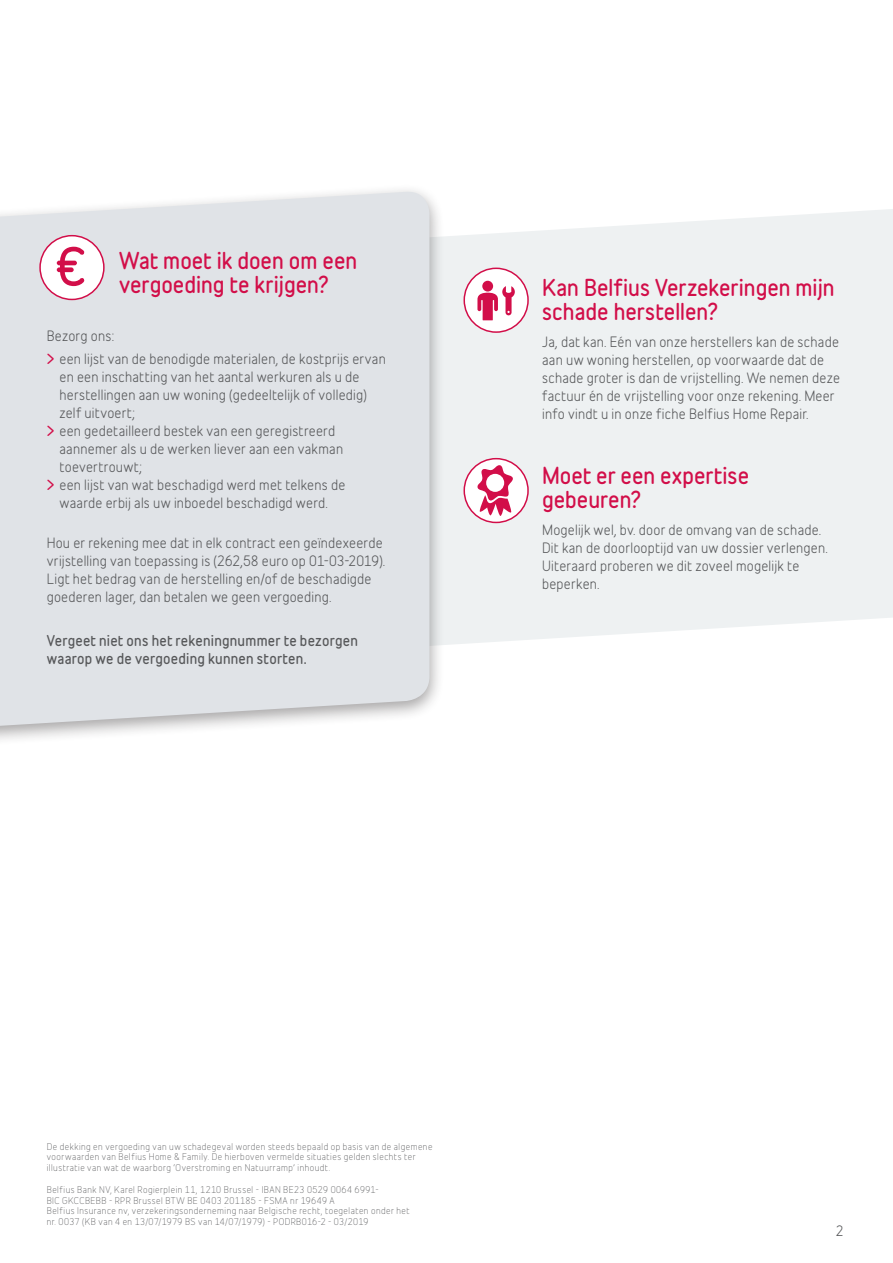
<style>
.page{position:relative;width:893px;height:1263px;background:#fff}
.page>*{position:absolute;margin:0;border:0;box-sizing:border-box;transform-origin:0 0}
.t1{font:700 21px/24px "Belfius Alternative";color:#d20e49}
.t2{font:13.5px/18px "Belfius Alternative";letter-spacing:.015em;color:#57585a}
.t3{font:700 13.5px/18px "Belfius Alternative";letter-spacing:.015em;color:#57585a}
.t4{font:300 9px/10.8px "Belfius Alternative";letter-spacing:.055em;color:#57585a}
.s1{font-weight:700;color:#d20e49}
</style>
<div class="page">
<div style="left:445px;top:209px;width:448px;height:436px;background:#eef1f2"></div>
<div style="left:0;top:184px;width:445px;height:566px;background:#231f20;opacity:.4"></div>
<div style="left:0;top:190px;width:429px;height:541px;background:#e0e3e7"></div>
<div style="left:40px;top:236px;width:64px;height:63px;background:#fff;border-radius:50%"></div>
<div style="left:39px;top:235px;width:66px;height:65px;border:2px solid #d20e49;border-radius:50%"></div>
<svg style="left:57px;top:247px;width:28px;height:39px"></svg>
<svg style="left:463px;top:458px;width:66px;height:65px"></svg>
<svg style="left:477px;top:465px;width:36px;height:51px"></svg>
<div style="left:464px;top:268px;width:64px;height:64px;background:#fff;border-radius:50%"></div>
<div style="left:463px;top:268px;width:66px;height:65px;border:2px solid #d20e49;border-radius:50%"></div>
<div style="left:482px;top:281px;width:11px;height:11px;background:#d20e49;border-radius:50%"></div>
<svg style="left:477px;top:286px;width:38px;height:34px"></svg>
<h1 class="t1" style="left:119px;top:248px;width:240px">Wat moet ik doen om een vergoeding te krijgen?</h1>
<p class="t2" style="left:47px;top:324px;width:341px;line-height:22.2px">Bezorg ons:<br><span class="s1">&gt;</span> een lijst van de benodigde materialen, de kostprijs ervan</p>
<p class="t2" style="left:60px;top:366px;width:301px">en een inschatting van het aantal werkuren als u de</p>
<p class="t2" style="left:60px;top:384px;width:309px">herstellingen aan uw woning (gedeeltelijk of volledig)</p>
<p class="t2" style="left:60px;top:402px;width:77px">zelf uitvoert;</p>
<p class="t2" style="left:47px;top:420px;width:290px"><span class="s1">&gt;</span> een gedetailleerd bestek van een geregistreerd</p>
<p class="t2" style="left:60px;top:438px;width:285px">aannemer als u de werken liever aan een vakman</p>
<p class="t2" style="left:60px;top:456px;width:84px">toevertrouwt;</p>
<p class="t2" style="left:47px;top:474px;width:300px"><span class="s1">&gt;</span> een lijst van wat beschadigd werd met telkens de</p>
<p class="t2" style="left:60px;top:492px;width:270px">waarde erbij als uw inboedel beschadigd werd.</p>
<p class="t2" style="left:47px;top:532px;width:340px">Hou er rekening mee dat in elk contract een geïndexeerde vrijstelling van toepassing is (262,58 euro op 01-03-2019).<br>Ligt het bedrag van de herstelling en/of de beschadigde goederen lager, dan betalen we geen vergoeding.</p>
<p class="t3" style="left:47px;top:632px;width:313px">Vergeet niet ons het rekeningnummer te bezorgen waarop we de vergoeding kunnen storten.</p>
<h1 class="t1" style="left:542px;top:275px;width:294px">Kan Belfius Verzekeringen mijn schade herstellen?</h1>
<p class="t2" style="left:542px;top:331px;width:299px">Ja, dat kan. Eén van onze herstellers kan de schade aan uw woning herstellen, op voorwaarde dat de schade groter is dan de vrijstelling. We nemen deze factuur én de vrijstelling voor onze rekening. Meer info vindt u in onze fiche Belfius Home Repair.</p>
<h1 class="t1" style="left:542px;top:463px;width:209px">Moet er een expertise gebeuren?</h1>
<p class="t2" style="left:542px;top:519px;width:287px">Mogelijk wel, bv. door de omvang van de schade.<br>Dit kan de doorlooptijd van uw dossier verlengen.<br>Uiteraard proberen we dit zoveel mogelijk te beperken.</p>
<p class="t4" style="left:47px;top:1140px;width:387px">De dekking en vergoeding van uw schadegeval worden steeds bepaald op basis van de algemene voorwaarden van Belfius Home &amp; Family. De hierboven vermelde situaties gelden slechts ter illustratie van wat de waarborg ‘Overstroming en Natuurramp’ inhoudt.</p>
<p class="t4" style="left:47px;top:1183px;width:364px">Belfius Bank NV, Karel Rogierplein 11, 1210 Brussel - IBAN BE23 0529 0064 6991-<br>BIC GKCCBEBB - RPR Brussel BTW BE 0403 201185 - FSMA nr 19649 A<br>Belfius Insurance nv, verzekeringsonderneming naar Belgische recht, toegelaten onder het nr. 0037 (KB van 4 en 13/07/1979 BS van 14/07/1979) - PODRB016-2 - 03/2019</p>
<p class="t2" style="left:836px;top:1220px;width:9px">2</p>
</div>
